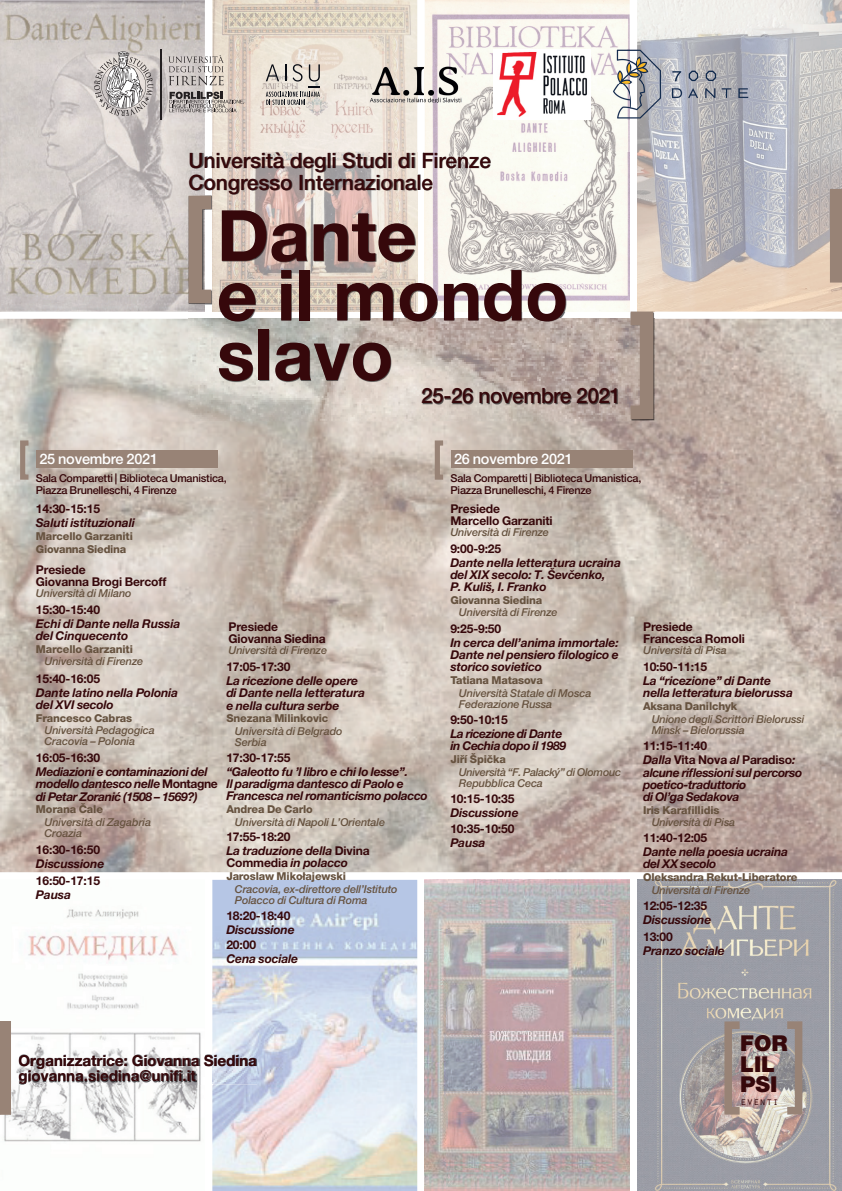
<style>
.page{position:relative;width:842px;height:1191px;background:#fff}
.page>*{position:absolute;margin:0;border:0;box-sizing:border-box;transform-origin:0 0}
.t1{font:700 70.6px/59.6px "Helvetica Neue LT Pro";color:#36080b}
.t2{font:900 21.9px/20.1px "Helvetica Neue LT Pro";color:#36080b}
.t3{font:500 21.2px/22.1px "Helvetica Neue LT Pro";color:#36080b}
.t4{font:500 21.2px "Helvetica Neue LT Pro";letter-spacing:-.02em;color:#36080b}
.t5{font:700 15.1px/15.5px "Helvetica Neue LT Pro";color:#36080b}
.t6{font:500 14.5px "Helvetica Neue LT Pro";letter-spacing:-.015em;color:#fff}
.t7{font:italic 700 12.1px/12.1px "Helvetica Neue LT Pro";letter-spacing:-.01em;color:#36080b}
.t8{font:700 12.1px/12.1px "Helvetica Neue LT Pro";letter-spacing:-.01em;color:#36080b}
.t9{font:italic 700 12.1px/12.1px "Helvetica Neue LT Pro";letter-spacing:-.03em;color:#36080b}
.t10{font:italic 500 10.9px/10.9px "Helvetica Neue LT Pro";letter-spacing:-.01em;color:#675340}
.t11{font:800 10.9px/12.8px "Helvetica Neue LT Pro";letter-spacing:-.015em;color:#675340}
.t12{font:500 10.9px/11.9px "Helvetica Neue LT Pro";letter-spacing:-.02em;color:#36080b}
.t13{font:italic 500 10.9px/10.9px "Helvetica Neue LT Pro";letter-spacing:-.03em;color:#675340}
.t14{font:10.8px "Orator Std";color:#36080b}
.s1{font-style:normal}
.s2{font-style:italic}
</style>
<div class="page">
<img style="left:212px;top:0;width:205px;height:311px">
<img style="left:0;top:0;width:205px;height:311px">
<img style="left:212px;top:880px;width:205px;height:311px">
<img style="left:637px;top:0;width:205px;height:311px">
<img style="left:0;top:319px;width:842px;height:553px">
<img style="left:425px;top:0;width:205px;height:311px">
<img style="left:0;top:909px;width:201px;height:233px">
<img style="left:425px;top:879px;width:205px;height:312px">
<img style="left:637px;top:879px;width:205px;height:312px">
<div style="left:783px;top:1021px;width:19px;height:93px;border:8px solid #988376"></div>
<div style="left:724px;top:1021px;width:19px;height:93px;border:8px solid #988376"></div>
<div style="left:830px;top:189px;width:12px;height:93px;background:#988376"></div>
<img style="left:20px;top:1054px;width:236px;height:30px">
<svg style="left:19px;top:1054px;width:1px;height:30px"></svg>
<img style="left:212px;top:1054px;width:44px;height:29px">
<div style="left:0;top:1021px;width:11px;height:93px;background:#988376"></div>
<img style="left:189px;top:152px;width:36px;height:167px">
<img style="left:403px;top:152px;width:37px;height:167px">
<img style="left:619px;top:152px;width:35px;height:167px">
<img style="left:224px;top:311px;width:180px;height:8px">
<img style="left:439px;top:311px;width:180px;height:8px">
<img style="left:189px;top:152px;width:16px;height:159px">
<img style="left:637px;top:152px;width:17px;height:159px">
<img style="left:189px;top:319px;width:465px;height:101px">
<div style="left:624px;top:311px;width:29px;height:108px;border:14px solid #988376"></div>
<div style="left:189px;top:195px;width:29px;height:108px;border:14px solid #988376"></div>
<div style="left:20px;top:440px;width:11px;height:39px;border:5px solid #988376"></div>
<div style="left:36px;top:450px;width:182px;height:17px;background:#988376"></div>
<div style="left:435px;top:440px;width:11px;height:39px;border:5px solid #988376"></div>
<div style="left:451px;top:450px;width:181px;height:17px;background:#988376"></div>
<hr style="left:160px;top:49px;width:1px;height:71px;background:#231f20">
<svg style="left:94px;top:50px;width:59px;height:66px;background:#bdb9b7"></svg>
<svg style="left:168px;top:55px;width:56px;height:30px;background:#c0bab6"></svg>
<svg style="left:169px;top:92px;width:75px;height:20px"></svg>
<svg style="left:266px;top:64px;width:54px;height:41px;background:#bdb8b1"></svg>
<img style="left:494px;top:49px;width:96px;height:70px">
<img style="left:358px;top:66px;width:119px;height:37px">
<img style="left:611px;top:49px;width:138px;height:71px">
<h3 class="t3" style="left:189px;top:149px;width:304px">Università degli Studi di Firenze<br>Congresso Internazionale</h3>
<p class="t6" style="left:39px;top:450px;width:120px">25 novembre 2021</p>
<h1 class="t1" style="left:217px;top:204px;width:353px">Dante<br>e il mondo slavo</h1>
<h3 class="t4" style="left:421px;top:383px;width:201px">25-26 novembre 2021</h3>
<p class="t6" style="left:454px;top:450px;width:120px">26 novembre 2021</p>
<p class="t12" style="left:36px;top:472px;width:192px">Sala Comparetti | Biblioteca Umanistica,<br>Piazza Brunelleschi, 4 Firenze</p>
<p class="t12" style="left:451px;top:472px;width:192px">Sala Comparetti | Biblioteca Umanistica,<br>Piazza Brunelleschi, 4 Firenze</p>
<p class="t8" style="left:36px;top:502px;width:66px">14:30-15:15</p>
<p class="t7" style="left:36px;top:516px;width:100px">Saluti istituzionali</p>
<p class="t11" style="left:36px;top:529px;width:98px">Marcello Garzaniti<br>Giovanna Siedina</p>
<p class="t8" style="left:36px;top:563px;width:132px">Presiede<br>Giovanna Brogi Bercoff</p>
<p class="t10" style="left:36px;top:587px;width:97px">Università di Milano</p>
<p class="t8" style="left:36px;top:603px;width:66px">15:30-15:40</p>
<p class="t7" style="left:36px;top:617px;width:146px">Echi di Dante nella Russia del Cinquecento</p>
<p class="t11" style="left:36px;top:642px;width:98px">Marcello Garzaniti</p>
<p class="t10" style="left:45px;top:656px;width:100px">Università di Firenze</p>
<p class="t8" style="left:36px;top:672px;width:66px">15:40-16:05</p>
<p class="t7" style="left:36px;top:686px;width:144px">Dante latino nella Polonia del XVI secolo</p>
<p class="t11" style="left:36px;top:711px;width:98px">Francesco Cabras</p>
<p class="t10" style="left:45px;top:725px;width:112px">Università Pedagogica<br>Cracovia – Polonia</p>
<p class="t8" style="left:36px;top:751px;width:66px">16:05-16:30</p>
<p class="t9" style="left:36px;top:765px;width:183px">Mediazioni e contaminazioni del modello dantesco nelle <span class="s1">Montagne </span>di Petar Zoranić (1508 – 1569?)</p>
<p class="t11" style="left:36px;top:803px;width:69px">Morana Čale</p>
<p class="t10" style="left:45px;top:816px;width:108px">Università di Zagabria<br>Croazia</p>
<p class="t8" style="left:36px;top:843px;width:66px">16:30-16:50</p>
<p class="t7" style="left:36px;top:857px;width:70px">Discussione</p>
<p class="t8" style="left:36px;top:874px;width:66px">16:50-17:15</p>
<p class="t7" style="left:36px;top:888px;width:37px">Pausa</p>
<p class="t8" style="left:228px;top:620px;width:99px">Presiede<br>Giovanna Siedina</p>
<p class="t10" style="left:228px;top:645px;width:100px">Università di Firenze</p>
<p class="t8" style="left:226px;top:660px;width:66px">17:05-17:30</p>
<p class="t7" style="left:226px;top:675px;width:140px">La ricezione delle opere di Dante nella letteratura e nella cultura serbe</p>
<p class="t11" style="left:226px;top:712px;width:104px">Snezana Milinkovic</p>
<p class="t10" style="left:235px;top:726px;width:109px">Università di Belgrado<br>Serbia</p>
<p class="t8" style="left:226px;top:751px;width:66px">17:30-17:55</p>
<p class="t7" style="left:226px;top:765px;width:203px">“Galeotto fu ’l libro e chi lo lesse”.<br>Il paradigma dantesco di Paolo e<br>Francesca nel romanticismo polacco</p>
<p class="t11" style="left:226px;top:802px;width:88px">Andrea De Carlo</p>
<p class="t10" style="left:235px;top:816px;width:152px">Università di Napoli L’Orientale</p>
<p class="t8" style="left:226px;top:829px;width:145px;line-height:14px">17:55-18:20<br><span class="s2">La traduzione della</span> Divina</p>
<p class="t7" style="left:226px;top:857px;width:123px"><span class="s1">Commedia</span> in polacco</p>
<p class="t11" style="left:226px;top:870px;width:121px">Jaroslaw Mikołajewski</p>
<p class="t10" style="left:235px;top:883px;width:164px">Cracovia, ex-direttore dell’Istituto<br>Polacco di Cultura di Roma</p>
<p class="t8" style="left:226px;top:909px;width:66px">18:20-18:40</p>
<p class="t7" style="left:226px;top:923px;width:70px">Discussione</p>
<p class="t8" style="left:226px;top:938px;width:31px">20:00</p>
<p class="t7" style="left:226px;top:952px;width:73px">Cena sociale</p>
<p class="t8" style="left:450px;top:502px;width:104px">Presiede<br>Marcello Garzaniti</p>
<p class="t10" style="left:450px;top:527px;width:100px">Università di Firenze</p>
<p class="t8" style="left:450px;top:542px;width:52px">9:00-9:25</p>
<p class="t7" style="left:450px;top:556px;width:172px">Dante nella letteratura ucraina del XIX secolo: T. Ševčenko,<br>P. Kuliš, I. Franko</p>
<p class="t11" style="left:450px;top:593px;width:94px">Giovanna Siedina</p>
<p class="t10" style="left:459px;top:607px;width:100px">Università di Firenze</p>
<p class="t8" style="left:450px;top:622px;width:52px">9:25-9:50</p>
<p class="t7" style="left:450px;top:636px;width:170px;text-align:justify">In cerca dell’anima immortale:<br>Dante nel pensiero filologico e storico sovietico</p>
<p class="t11" style="left:450px;top:673px;width:94px">Tatiana Matasova</p>
<p class="t10" style="left:459px;top:687px;width:134px">Università Statale di Mosca<br>Federazione Russa</p>
<p class="t8" style="left:450px;top:713px;width:59px">9:50-10:15</p>
<p class="t9" style="left:450px;top:727px;width:117px">La ricezione di Dante in Cechia dopo il 1989</p>
<p class="t11" style="left:450px;top:752px;width:57px">Jiří Špička</p>
<p class="t13" style="left:459px;top:766px;width:164px">Università “F. Palacký” di Olomouc<br>Repubblica Ceca</p>
<p class="t8" style="left:450px;top:792px;width:66px">10:15-10:35</p>
<p class="t7" style="left:450px;top:806px;width:70px">Discussione</p>
<p class="t8" style="left:450px;top:822px;width:66px">10:35-10:50</p>
<p class="t7" style="left:450px;top:836px;width:37px">Pausa</p>
<p class="t8" style="left:643px;top:620px;width:103px">Presiede<br>Francesca Romoli</p>
<p class="t10" style="left:643px;top:645px;width:85px">Università di Pisa</p>
<p class="t8" style="left:643px;top:660px;width:66px">10:50-11:15</p>
<p class="t7" style="left:643px;top:675px;width:151px">La “ricezione” di Dante nella letteratura bielorussa</p>
<p class="t11" style="left:643px;top:700px;width:96px">Aksana Danilchyk</p>
<p class="t10" style="left:652px;top:713px;width:154px">Unione degli Scrittori Bielorussi<br>Minsk – Bielorussia</p>
<p class="t8" style="left:643px;top:739px;width:154px;line-height:14px">11:15-11:40<br><span class="s2">Dalla</span> Vita Nova <span class="s2">al</span> Paradiso<span class="s2">:</span></p>
<p class="t9" style="left:643px;top:766px;width:161px">alcune riflessioni sul percorso poetico-traduttorio<br>di Ol’ga Sedakova</p>
<p class="t11" style="left:643px;top:803px;width:78px">Iris Karafillidis</p>
<p class="t10" style="left:652px;top:817px;width:85px">Università di Pisa</p>
<p class="t8" style="left:643px;top:831px;width:66px">11:40-12:05</p>
<p class="t7" style="left:643px;top:845px;width:147px">Dante nella poesia ucraina del XX secolo</p>
<p class="t11" style="left:643px;top:870px;width:156px">Oleksandra Rekut-Liberatore</p>
<p class="t10" style="left:652px;top:884px;width:100px">Università di Firenze</p>
<p class="t8" style="left:643px;top:899px;width:66px">12:05-12:35</p>
<p class="t7" style="left:643px;top:913px;width:70px">Discussione</p>
<p class="t8" style="left:643px;top:930px;width:31px">13:00</p>
<p class="t7" style="left:643px;top:944px;width:83px">Pranzo sociale</p>
<p class="t5" style="left:19px;top:1052px;width:240px">Organizzatrice: Giovanna Siedina giovanna.siedina@unifi.it</p>
<h2 class="t2" style="left:740px;top:1033px;width:49px">FOR<br>LIL<br>PSI</h2>
<p class="t14" style="left:740px;top:1093px;width:40px">eventi</p>
</div>
